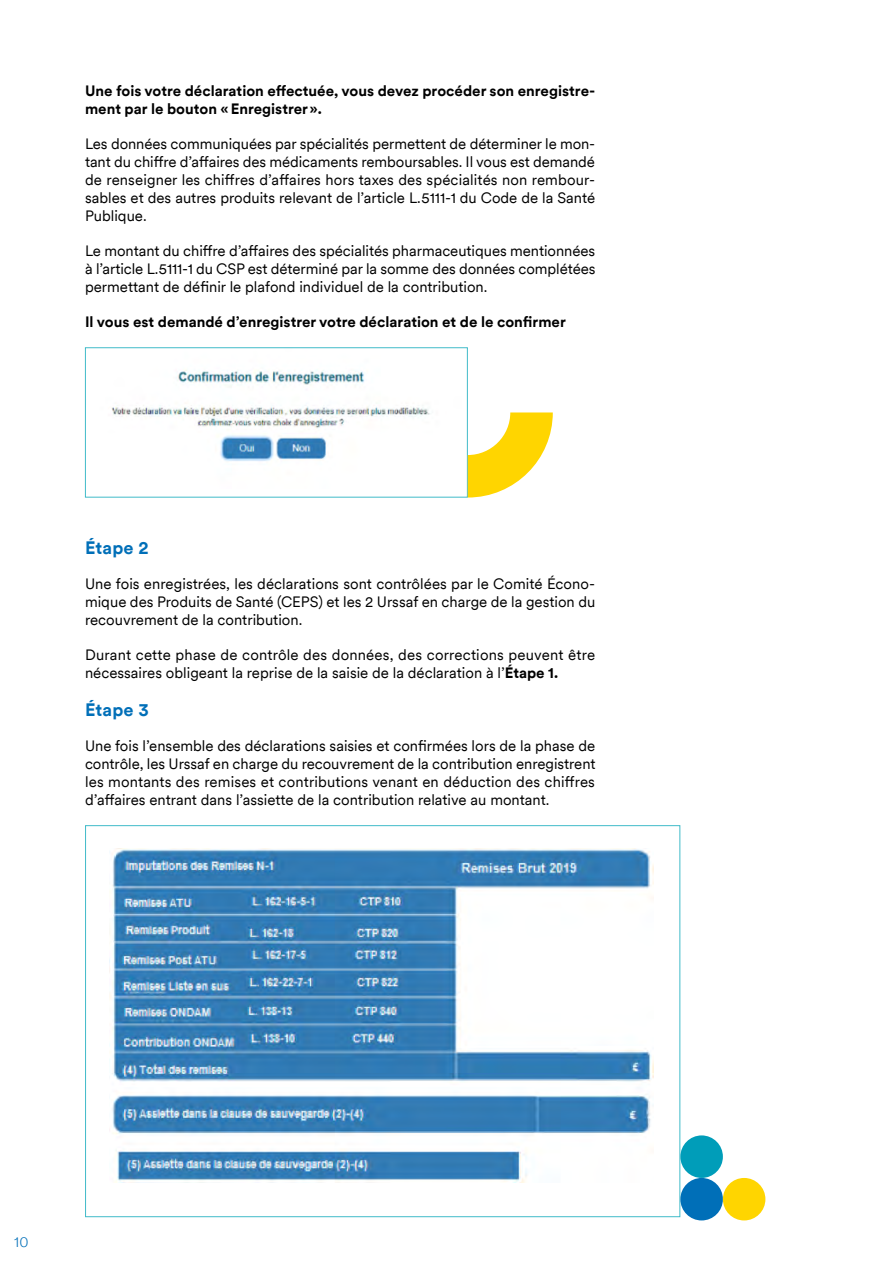
<style>
.page{position:relative;width:893px;height:1263px;background:#fff}
.page>*{position:absolute;margin:0;border:0;box-sizing:border-box;transform-origin:0 0}
.Titre_H3{font:700 18px "Circular";letter-spacing:.01em;color:#006fb8}
.Texte{font:15px/18px "Circular";color:#000;text-align:justify}
.Texte-2{font:700 15px/18px "Circular";color:#000}
.t1{font:300 15px "Circular";color:#006fb8}
.s1{font-weight:700}
</style>
<div class="page">
<img style="left:111px;top:370px;width:319px;height:91px">
<div style="left:85px;top:347px;width:383px;height:150px;border:1px solid #41bbc9"></div>
<img style="left:110px;top:849px;width:543px;height:334px">
<svg style="left:468px;top:412px;width:85px;height:85px"></svg>
<div style="left:680px;top:1178px;width:43px;height:42px;background:#006fb8;border-radius:21px"></div>
<svg style="left:680px;top:1135px;width:43px;height:44px"></svg>
<div style="left:723px;top:1178px;width:42px;height:42px;background:#ffd500;border-radius:21px"></div>
<p class="Texte-2" style="left:85px;top:81px;width:512px">Une fois votre déclaration effectuée, vous devez procéder son enregistre&shy;ment par le bouton «Enregistrer».</p>
<p class="Texte" style="left:85px;top:134px;width:512px">Les données communiquées par spécialités permettent de déterminer le mon‑ tant du chiffre d’affaires des médicaments remboursables. Il vous est demandé de renseigner les chiffres d’affaires hors taxes des spécialités non rembour‑ sables et des autres produits relevant de l’article L.5111‑1 du Code de la Santé Publique.</p>
<p class="Texte" style="left:85px;top:241px;width:512px">Le montant du chiffre d’affaires des spécialités pharmaceutiques mentionnées à l’article L.5111‑1 du CSP est déterminé par la somme des données complétées permettant de définir le plafond individuel de la contribution.</p>
<p class="Texte-2" style="left:85px;top:312px;width:482px">Il vous est demandé d’enregistrer votre déclaration et de le confirmer</p>
<p class="Titre_H3" style="left:85px;top:535px;width:65px">Étape 2</p>
<p class="Texte" style="left:85px;top:574px;width:512px">Une fois enregistrées, les déclarations sont contrôlées par le Comité Écono‑ mique des Produits de Santé (CEPS) et les 2 Urssaf en charge de la gestion du recouvrement de la contribution.</p>
<p class="Texte" style="left:85px;top:645px;width:512px">Durant cette phase de contrôle des données, des corrections peuvent être nécessaires obligeant la reprise de la saisie de la déclaration à l’<span class="s1">Étape 1.</span></p>
<p class="Titre_H3" style="left:85px;top:697px;width:65px">Étape 3</p>
<p class="Texte" style="left:85px;top:736px;width:512px">Une fois l’ensemble des déclarations saisies et confirmées lors de la phase de contrôle, les Urssaf en charge du recouvrement de la contribution enregistrent les montants des remises et contributions venant en déduction des chiffres d’affaires entrant dans l’assiette de la contribution relative au montant.</p>
<p class="t1" style="left:14px;top:1232px;width:16px">10</p>
</div>
